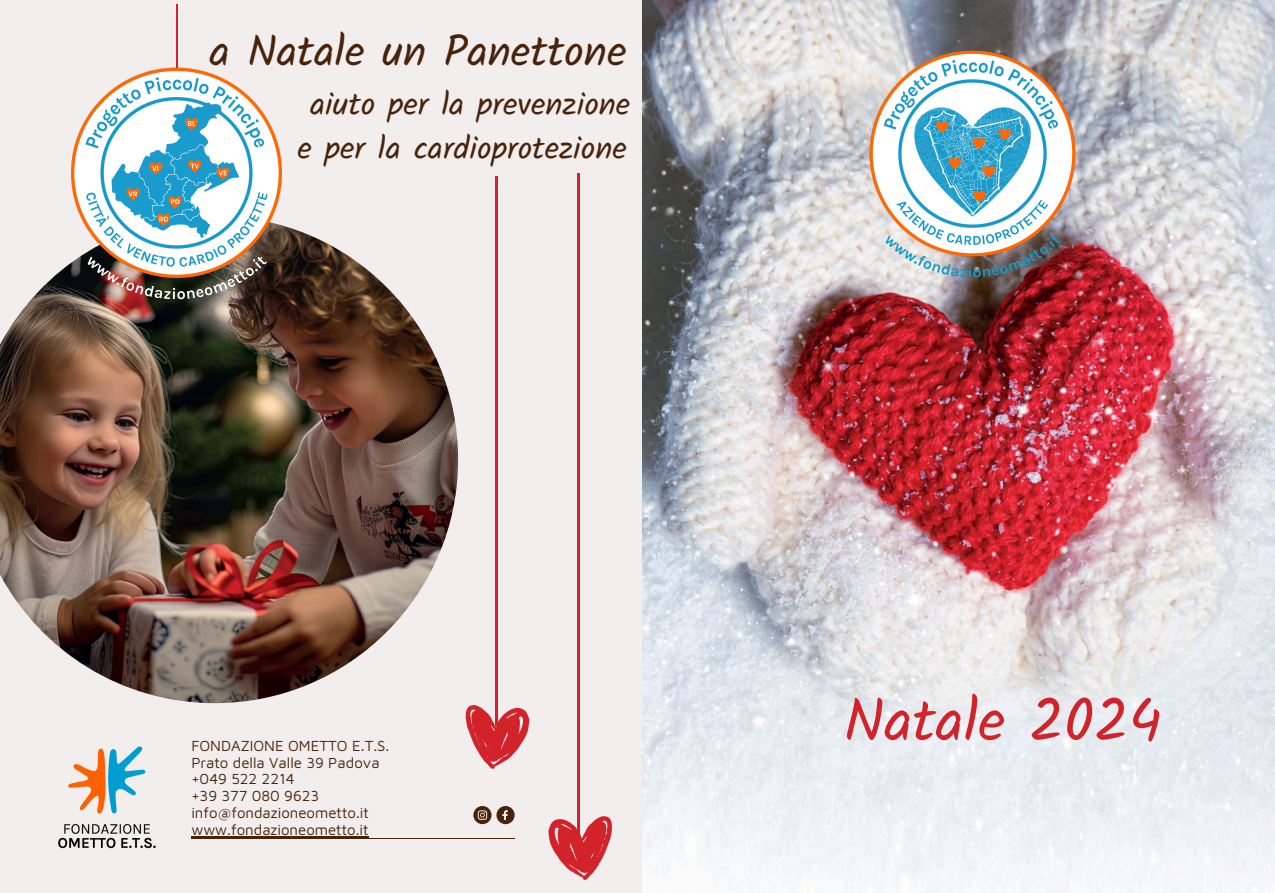
<style>
.page{position:relative;width:1275px;height:893px;background:#fff}
.page>*{position:absolute;margin:0;border:0;box-sizing:border-box;transform-origin:0 0}
.t1{font:59.85px "Kalam";color:#d2232a}
.t2{font:43.5px "Kalam";color:#48230b}
.t3{font:32.1px/43.8px "Kalam";color:#48230b;text-align:center}
.t4{font:15px "Maven Pro";color:#48230b}
</style>
<div class="page">
<div style="left:0;top:0;width:1275px;height:892px;background:#f2eeed"></div>
<img style="left:0;top:227px;width:458px;height:475px">
<hr style="left:176px;top:4px;width:2px;height:170px;background:#d2232a">
<hr style="left:191px;top:838px;width:323px;height:1px;background:#48230b">
<hr style="left:578px;top:174px;width:2px;height:673px;background:#d2232a">
<hr style="left:495px;top:176px;width:2px;height:549px;background:#d2232a">
<svg style="left:473px;top:806px;width:41px;height:17px"></svg>
<svg style="left:548px;top:815px;width:64px;height:64px"></svg>
<svg style="left:466px;top:704px;width:63px;height:64px"></svg>
<img style="left:642px;top:0;width:633px;height:892px">
<img style="left:860px;top:43px;width:224px;height:241px">
<img style="left:58px;top:746px;width:98px;height:103px">
<img style="left:66px;top:67px;width:221px;height:236px">
<hr style="left:191px;top:835px;width:178px;height:2px;background:#48230b">
<p class="t2" style="left:209px;top:25px;width:418px">a Natale un Panettone</p>
<p class="t3" style="left:297px;top:82px;width:334px">aiuto per la prevenzione e per la cardioprotezione</p>
<p class="t4" style="left:191px;top:735px;width:200px">FONDAZIONE OMETTO E.T.S.</p>
<p class="t4" style="left:191px;top:752px;width:190px">Prato della Valle 39 Padova</p>
<p class="t4" style="left:191px;top:769px;width:105px">+049 522 2214</p>
<p class="t4" style="left:191px;top:786px;width:129px">+39 377 080 9623</p>
<p class="t4" style="left:191px;top:803px;width:179px">info@fondazioneometto.it</p>
<p class="t4" style="left:191px;top:820px;width:179px">www.fondazioneometto.it</p>
<p class="t1" style="left:843px;top:685px;width:319px">Natale 2024</p>
</div>
